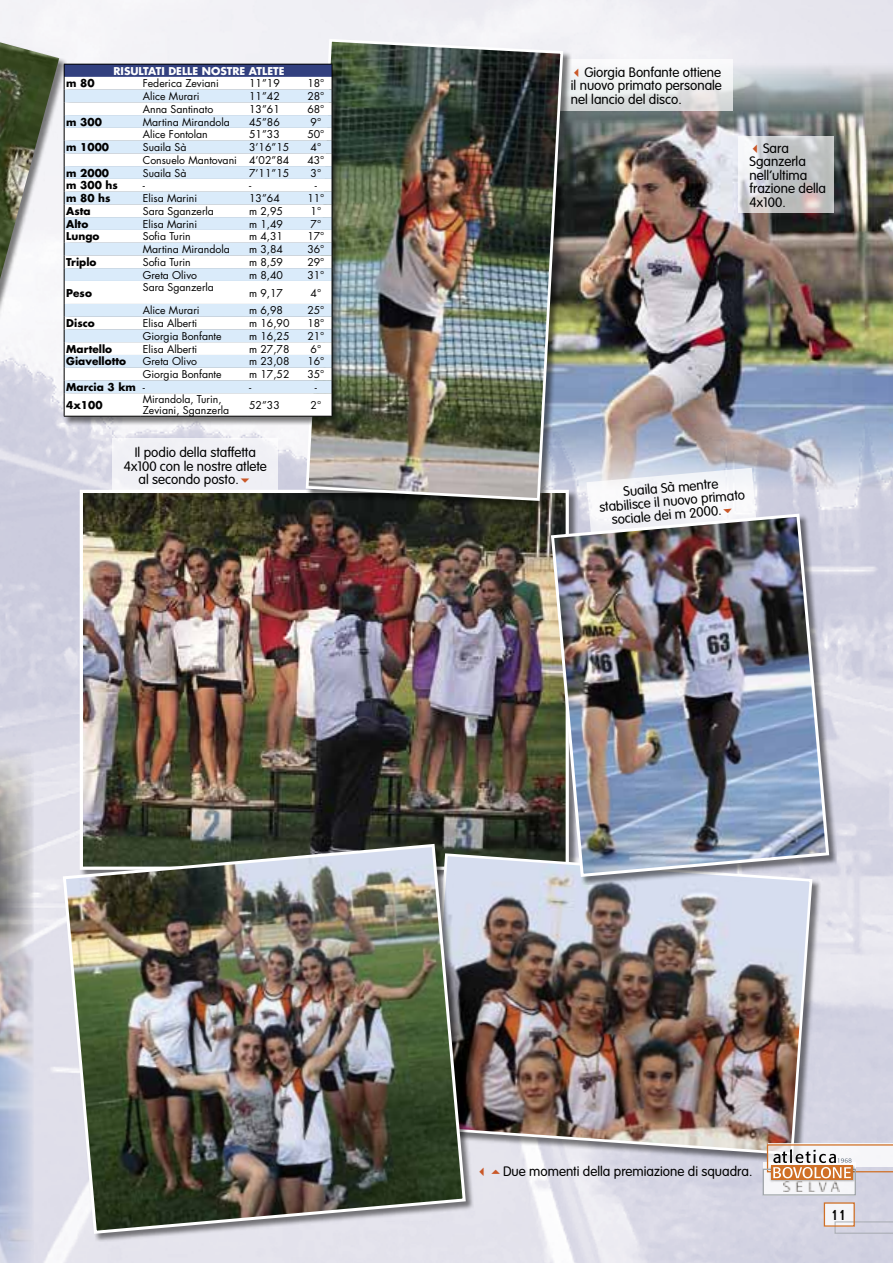
<style>
.page{position:relative;width:893px;height:1263px;background:#fff}
.page>*{position:absolute;margin:0;border:0;box-sizing:border-box;transform-origin:0 0}
.t1{font:500 15px "Folio";color:#000;scale:.9 1}
.t2{font:300 13.5px/13.5px "VAG Rounded";color:#000;text-align:justify}
.t3{font:10.5px/10.5px "Futura";color:#000}
.t4{font:700 10.5px "Futura";color:#000}
.t5{font:700 10.5px "Futura";color:#fff}
.s1{font-weight:400}
.s2{color:#c95727}
</style>
<div class="page">
<img style="left:571px;top:64px;width:322px;height:425px">
<div style="left:112px;top:438px;width:166px;height:81px;background:linear-gradient(to right,#f2f2f6,#f1f1f6)"></div>
<img style="left:84px;top:494px;width:481px;height:358px">
<div style="left:539px;top:60px;width:193px;height:51px;background:linear-gradient(to bottom,#fff,#d5d8d7)"></div>
<div style="left:0;top:0;width:67px;height:499px;background:#000;opacity:.5"></div>
<img style="left:0;top:42px;width:59px;height:237px">
<img style="left:0;top:745px;width:33px;height:518px">
<div style="left:425px;top:853px;width:396px;height:310px;background:#000;opacity:.5"></div>
<img style="left:474px;top:852px;width:340px;height:304px">
<div style="left:62px;top:843px;width:412px;height:399px;background:#000;opacity:.5"></div>
<img style="left:61px;top:842px;width:406px;height:393px">
<div style="left:305px;top:38px;width:266px;height:471px;background:#000;opacity:.5"></div>
<img style="left:304px;top:37px;width:261px;height:465px">
<div style="left:63px;top:63px;width:278px;height:363px;background:#000;opacity:.5"></div>
<div style="left:64px;top:64px;width:268px;height:13px;background:#32407f"></div>
<svg style="left:65px;top:77px;width:267px;height:339px"></svg>
<svg style="left:65px;top:90px;width:267px;height:303px;fill:#daebfa"></svg>
<hr style="left:64px;top:64px;width:77px;height:1px;background:#000">
<hr style="left:141px;top:64px;width:106px;height:1px;background:#000">
<hr style="left:247px;top:64px;width:51px;height:1px;background:#000">
<hr style="left:298px;top:64px;width:34px;height:1px;background:#000">
<svg style="left:64px;top:65px;width:1px;height:351px"></svg>
<svg style="left:332px;top:65px;width:1px;height:351px"></svg>
<hr style="left:64px;top:416px;width:77px;height:1px;background:#000">
<hr style="left:141px;top:416px;width:106px;height:1px;background:#000">
<hr style="left:247px;top:416px;width:51px;height:1px;background:#000">
<hr style="left:298px;top:416px;width:34px;height:1px;background:#000">
<svg style="left:738px;top:136px;width:96px;height:77px;background:#cbcccd"></svg>
<div style="left:550px;top:513px;width:287px;height:372px;background:#000;opacity:.5"></div>
<img style="left:549px;top:512px;width:282px;height:366px">
<svg style="left:768px;top:1143px;width:125px;height:1px"></svg>
<div style="left:763px;top:1162px;width:93px;height:33px;background:linear-gradient(to right,#f4f4f7,#f6f6f9)"></div>
<div style="left:824px;top:1203px;width:30px;height:23px;background:#f6f6f9"></div>
<div style="left:763px;top:1169px;width:93px;height:26px;border:1px solid #9fa4a9"></div>
<svg style="left:834px;top:1221px;width:59px;height:13px"></svg>
<div style="left:824px;top:1202px;width:31px;height:25px;border:1px solid #cf7027"></div>
<img style="left:770px;top:1178px;width:85px;height:5px">
<svg style="left:771px;top:1178px;width:81px;height:2px"></svg>
<svg style="left:767px;top:1144px;width:126px;height:34px"></svg>
<img style="left:784px;top:1181px;width:56px;height:10px">
<img style="left:586px;top:468px;width:172px;height:82px">
<svg style="left:492px;top:1169px;width:8px;height:5px"></svg>
<p class="t5" style="left:113px;top:63px;width:14px">Risultati</p>
<p class="t5" style="left:168px;top:63px;width:7px">delle</p>
<p class="t5" style="left:202px;top:63px;width:26px">nostre</p>
<p class="t5" style="left:249px;top:63px;width:7px">atlete</p>
<p class="t4" style="left:66px;top:76px;width:30px">m 80</p>
<p class="t3" style="left:143px;top:78px;width:78px">Federica Zeviani</p>
<p class="t3" style="left:249px;top:78px;width:32px">11”19</p>
<p class="t3" style="left:307px;top:78px;width:19px">18°</p>
<p class="t3" style="left:143px;top:91px;width:58px">Alice Murari</p>
<p class="t3" style="left:249px;top:91px;width:32px">11”42</p>
<p class="t3" style="left:307px;top:91px;width:19px">28°</p>
<p class="t3" style="left:143px;top:104px;width:72px">Anna Santinato</p>
<p class="t3" style="left:249px;top:104px;width:32px">13”61</p>
<p class="t3" style="left:307px;top:104px;width:19px">68°</p>
<p class="t4" style="left:66px;top:114px;width:37px">m 300</p>
<p class="t3" style="left:143px;top:116px;width:88px">Martina Mirandola</p>
<p class="t3" style="left:249px;top:116px;width:32px">45”86</p>
<p class="t3" style="left:311px;top:116px;width:12px">9°</p>
<p class="t3" style="left:143px;top:129px;width:67px">Alice Fontolan</p>
<p class="t3" style="left:249px;top:129px;width:32px">51”33</p>
<p class="t3" style="left:307px;top:129px;width:19px">50°</p>
<p class="t4" style="left:66px;top:140px;width:44px">m 1000</p>
<p class="t3" style="left:143px;top:142px;width:45px">Suaila Sà</p>
<p class="t3" style="left:249px;top:142px;width:42px">3’16”15</p>
<p class="t3" style="left:311px;top:142px;width:12px">4°</p>
<p class="t3" style="left:143px;top:155px;width:148px">Consuelo Mantovani 4’02”84</p>
<p class="t3" style="left:307px;top:155px;width:19px">43°</p>
<p class="t4" style="left:66px;top:165px;width:44px">m 2000</p>
<p class="t3" style="left:143px;top:167px;width:45px">Suaila Sà</p>
<p class="t3" style="left:249px;top:167px;width:42px">7’11”15</p>
<p class="t3" style="left:311px;top:167px;width:12px">3°</p>
<p class="t4" style="left:66px;top:178px;width:53px">m 300 hs</p>
<p class="t3" style="left:143px;top:180px;width:4px">-</p>
<p class="t3" style="left:249px;top:180px;width:4px">-</p>
<p class="t3" style="left:315px;top:180px;width:4px">-</p>
<p class="t4" style="left:66px;top:191px;width:46px">m 80 hs</p>
<p class="t3" style="left:143px;top:193px;width:56px">Elisa Marini</p>
<p class="t3" style="left:249px;top:193px;width:32px">13”64</p>
<p class="t3" style="left:307px;top:193px;width:19px">11°</p>
<p class="t4" style="left:66px;top:204px;width:26px">Asta</p>
<p class="t3" style="left:143px;top:206px;width:73px">Sara Sganzerla</p>
<p class="t3" style="left:249px;top:206px;width:35px">m 2,95</p>
<p class="t3" style="left:311px;top:206px;width:12px">1°</p>
<p class="t4" style="left:66px;top:216px;width:24px">Alto</p>
<p class="t3" style="left:143px;top:218px;width:56px">Elisa Marini</p>
<p class="t3" style="left:249px;top:218px;width:35px">m 1,49</p>
<p class="t3" style="left:311px;top:218px;width:12px">7°</p>
<p class="t4" style="left:66px;top:229px;width:35px">Lungo</p>
<p class="t3" style="left:143px;top:231px;width:50px">Sofia Turin</p>
<p class="t3" style="left:249px;top:231px;width:35px">m 4,31</p>
<p class="t3" style="left:307px;top:231px;width:19px">17°</p>
<p class="t3" style="left:143px;top:244px;width:88px">Martina Mirandola</p>
<p class="t3" style="left:249px;top:244px;width:35px">m 3,84</p>
<p class="t3" style="left:307px;top:244px;width:19px">36°</p>
<p class="t4" style="left:66px;top:255px;width:32px">Triplo</p>
<p class="t3" style="left:143px;top:257px;width:50px">Sofia Turin</p>
<p class="t3" style="left:249px;top:257px;width:35px">m 8,59</p>
<p class="t3" style="left:307px;top:257px;width:19px">29°</p>
<p class="t3" style="left:143px;top:269px;width:56px">Greta Olivo</p>
<p class="t3" style="left:249px;top:269px;width:35px">m 8,40</p>
<p class="t3" style="left:307px;top:269px;width:19px">31°</p>
<p class="t4" style="left:66px;top:285px;width:27px">Peso</p>
<p class="t3" style="left:143px;top:282px;width:73px">Sara Sganzerla</p>
<p class="t3" style="left:249px;top:287px;width:35px">m 9,17</p>
<p class="t3" style="left:311px;top:287px;width:12px">4°</p>
<p class="t3" style="left:143px;top:305px;width:58px">Alice Murari</p>
<p class="t3" style="left:249px;top:305px;width:35px">m 6,98</p>
<p class="t3" style="left:307px;top:305px;width:19px">25°</p>
<p class="t4" style="left:66px;top:316px;width:30px">Disco</p>
<p class="t3" style="left:143px;top:318px;width:56px">Elisa Alberti</p>
<p class="t3" style="left:249px;top:318px;width:42px">m 16,90</p>
<p class="t3" style="left:307px;top:318px;width:19px">18°</p>
<p class="t3" style="left:143px;top:331px;width:80px">Giorgia Bonfante</p>
<p class="t3" style="left:249px;top:331px;width:42px">m 16,25</p>
<p class="t3" style="left:307px;top:331px;width:19px">21°</p>
<p class="t4" style="left:66px;top:341px;width:47px">Martello</p>
<p class="t3" style="left:143px;top:343px;width:56px">Elisa Alberti</p>
<p class="t3" style="left:249px;top:343px;width:42px">m 27,78</p>
<p class="t3" style="left:311px;top:343px;width:12px">6°</p>
<p class="t4" style="left:66px;top:354px;width:61px">Giavellotto</p>
<p class="t3" style="left:143px;top:356px;width:56px">Greta Olivo</p>
<p class="t3" style="left:249px;top:356px;width:42px">m 23,08</p>
<p class="t3" style="left:307px;top:356px;width:19px">16°</p>
<p class="t3" style="left:143px;top:369px;width:80px">Giorgia Bonfante</p>
<p class="t3" style="left:249px;top:369px;width:42px">m 17,52</p>
<p class="t3" style="left:307px;top:369px;width:19px">35°</p>
<p class="t4" style="left:66px;top:380px;width:80px">Marcia 3 km <span class="s1">-</span></p>
<p class="t3" style="left:249px;top:382px;width:4px">-</p>
<p class="t3" style="left:315px;top:382px;width:4px">-</p>
<p class="t4" style="left:66px;top:398px;width:38px">4x100</p>
<p class="t3" style="left:143px;top:394px;width:88px">Mirandola, Turin,<br>Zeviani, Sganzerla</p>
<p class="t3" style="left:249px;top:399px;width:32px">52”33</p>
<p class="t3" style="left:311px;top:399px;width:12px">2°</p>
<p class="t2" style="left:135px;top:446px;width:123px">Il podio della staffetta</p>
<p class="t2" style="left:124px;top:459px;width:145px">4x100 con le nostre atlete</p>
<p class="t2" style="left:139px;top:473px;width:102px">al secondo posto.</p>
<p class="t2" style="left:571px;top:65px;width:153px"><span class="s2">✓</span>Giorgia Bonfante ottiene il nuovo primato personale nel lancio del disco.</p>
<p class="t2" style="left:750px;top:141px;width:78px;text-align:left"><span class="s2">✓</span>Sara<br>Sganzerla nell’ultima frazione della<br>4x100.</p>
<p class="t2" style="left:623px;top:485px;width:97px;rotate:-5deg">Suaila Sà mentre</p>
<p class="t2" style="left:599px;top:500px;width:148px;rotate:-5deg">stabilisce il nuovo primato</p>
<p class="t2" style="left:611px;top:513px;width:112px;rotate:-5deg">sociale dei m 2000.</p>
<p class="t2" style="left:476px;top:1164px;width:278px"><span class="s2">✓</span> Due momenti della premiazione di squadra.</p>
<h1 class="t1" style="left:831px;top:1205px;width:18px">11</h1>
</div>
